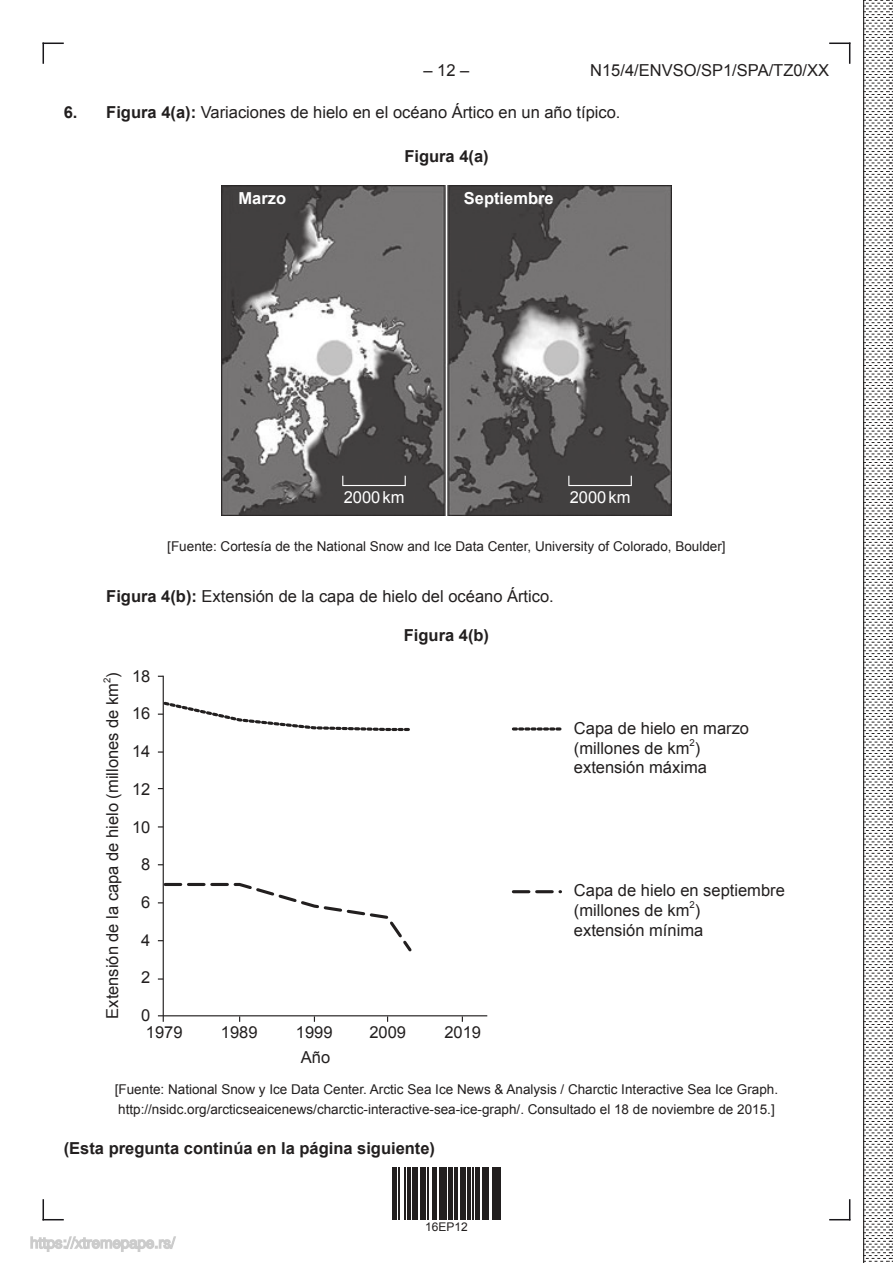
<style>
.page{position:relative;width:893px;height:1263px;background:#fff}
.page>*{position:absolute;margin:0;border:0;box-sizing:border-box;transform-origin:0 0}
.t1{font:16.5px/19.8px "Arial";color:#221f1f}
.t2{font:700 16.5px "Arial";color:#221f1f}
.t3{font:700 16.5px "Arial";color:#fff}
.t4{font:16.5px "Arial";color:#fff}
.t5{font:13.5px/19.8px "Arial";color:#221f1f}
.t6{font:12px "Arial";color:#221f1f}
.t7{font:9.6px "Arial";color:#221f1f}
.s1{font-weight:700}
</style>
<div class="page">
<svg style="left:43px;top:43px;width:21px;height:21px"></svg>
<svg style="left:43px;top:1199px;width:21px;height:21px"></svg>
<svg style="left:829px;top:1199px;width:21px;height:21px"></svg>
<svg style="left:829px;top:43px;width:21px;height:21px"></svg>
<hr style="left:863px;top:0;width:1px;height:1263px;background:#221f1f">
<svg style="left:863px;top:0;width:30px;height:1262px"></svg>
<img style="left:221px;top:185px;width:450px;height:330px">
<div style="left:342px;top:475px;width:64px;height:11px;border:1px solid #fff"></div>
<div style="left:568px;top:475px;width:64px;height:11px;border:1px solid #fff"></div>
<hr style="left:163px;top:676px;width:1px;height:346px;background:#221f1f">
<hr style="left:158px;top:1015px;width:329px;height:1px;background:#221f1f">
<svg style="left:158px;top:881px;width:254px;height:73px"></svg>
<svg style="left:158px;top:700px;width:252px;height:33px"></svg>
<svg style="left:513px;top:727px;width:47px;height:3px"></svg>
<svg style="left:513px;top:890px;width:47px;height:3px"></svg>
<hr style="left:392px;top:1167px;width:2px;height:52px;background:#221f1f">
<hr style="left:395px;top:1167px;width:1px;height:52px;background:#221f1f">
<hr style="left:399px;top:1167px;width:1px;height:52px;background:#221f1f">
<hr style="left:404px;top:1167px;width:1px;height:52px;background:#221f1f">
<hr style="left:407px;top:1167px;width:3px;height:52px;background:#221f1f">
<hr style="left:413px;top:1167px;width:2px;height:52px;background:#221f1f">
<hr style="left:416px;top:1167px;width:2px;height:52px;background:#221f1f">
<hr style="left:420px;top:1167px;width:3px;height:52px;background:#221f1f">
<hr style="left:424px;top:1167px;width:1px;height:52px;background:#221f1f">
<hr style="left:428px;top:1167px;width:1px;height:52px;background:#221f1f">
<hr style="left:432px;top:1167px;width:2px;height:52px;background:#221f1f">
<hr style="left:435px;top:1167px;width:1px;height:52px;background:#221f1f">
<hr style="left:439px;top:1167px;width:4px;height:52px;background:#221f1f">
<hr style="left:444px;top:1167px;width:3px;height:52px;background:#221f1f">
<hr style="left:448px;top:1167px;width:2px;height:52px;background:#221f1f">
<hr style="left:451px;top:1167px;width:1px;height:52px;background:#221f1f">
<hr style="left:455px;top:1167px;width:3px;height:52px;background:#221f1f">
<hr style="left:460px;top:1167px;width:2px;height:52px;background:#221f1f">
<hr style="left:463px;top:1167px;width:2px;height:52px;background:#221f1f">
<hr style="left:467px;top:1167px;width:4px;height:52px;background:#221f1f">
<hr style="left:473px;top:1167px;width:1px;height:52px;background:#221f1f">
<hr style="left:475px;top:1167px;width:1px;height:52px;background:#221f1f">
<hr style="left:477px;top:1167px;width:2px;height:52px;background:#221f1f">
<hr style="left:483px;top:1167px;width:3px;height:52px;background:#221f1f">
<hr style="left:487px;top:1167px;width:2px;height:52px;background:#221f1f">
<hr style="left:492px;top:1167px;width:3px;height:52px;background:#221f1f">
<hr style="left:497px;top:1167px;width:1px;height:52px;background:#221f1f">
<hr style="left:499px;top:1167px;width:2px;height:52px;background:#221f1f">
<svg style="left:30px;top:1236px;width:146px;height:16px"></svg>
<p class="t1" style="left:590px;top:60px;width:241px">N 15 /4/ENVSO/SP1/ SPA/TZ0/XX</p>
<p class="t1" style="left:424px;top:62px;width:47px">– 12 –</p>
<p class="t1" style="left:64px;top:103px;width:558px"><span class="s1">6. Figura 4(a):</span> Variaciones de hielo en el océano Ártico en un año típico.</p>
<p class="t2" style="left:404px;top:150px;width:86px">Figura 4(a)</p>
<p class="t3" style="left:238px;top:192px;width:49px">Marzo</p>
<p class="t3" style="left:464px;top:192px;width:91px">Septiembre</p>
<p class="t4" style="left:344px;top:486px;width:62px">2000 km</p>
<p class="t4" style="left:570px;top:486px;width:62px">2000 km</p>
<p class="t5" style="left:167px;top:537px;width:560px">[Fuente: Cortesía de the National Snow and Ice Data Center, University of Colorado, Boulder]</p>
<p class="t1" style="left:106px;top:586px;width:449px"><span class="s1">Figura 4(b):</span> Extensión de la capa de hielo del océano Ártico.</p>
<p class="t2" style="left:404px;top:629px;width:87px">Figura 4(b)</p>
<p class="t1" style="left:103px;top:1019px;width:348px;rotate:-90deg">Extensión de la capa de hielo (millones de km<sup>2</sup>)</p>
<p class="t1" style="left:132px;top:666px;width:20px">18</p>
<p class="t1" style="left:132px;top:705px;width:20px">16</p>
<p class="t1" style="left:132px;top:743px;width:20px">14</p>
<p class="t1" style="left:132px;top:781px;width:20px">12</p>
<p class="t1" style="left:132px;top:817px;width:20px">10</p>
<p class="t1" style="left:141px;top:855px;width:11px">8</p>
<p class="t1" style="left:141px;top:894px;width:11px">6</p>
<p class="t1" style="left:141px;top:931px;width:11px">4</p>
<p class="t1" style="left:141px;top:969px;width:11px">2</p>
<p class="t1" style="left:141px;top:1006px;width:11px">0</p>
<p class="t1" style="left:574px;top:718px;width:177px">Capa de hielo en marzo (millones de km )</p>
<p class="t7" style="left:689px;top:739px;width:7px">2</p>
<p class="t1" style="left:574px;top:758px;width:134px">extensión máxima</p>
<p class="t1" style="left:574px;top:880px;width:212px">Capa de hielo en septiembre (millones de km<sup>2</sup>)<br>extensión mínima</p>
<p class="t1" style="left:146px;top:1022px;width:38px">1979</p>
<p class="t1" style="left:221px;top:1022px;width:38px">1989</p>
<p class="t1" style="left:296px;top:1022px;width:38px">1999</p>
<p class="t1" style="left:369px;top:1022px;width:38px">2009</p>
<p class="t1" style="left:444px;top:1022px;width:38px">2019</p>
<p class="t1" style="left:301px;top:1047px;width:31px">Año</p>
<p class="t5" style="left:115px;top:1080px;width:665px">[Fuente: National Snow y Ice Data Center. Arctic Sea Ice News &amp; Analysis / Charctic Interactive Sea Ice Graph. http://nsidc.org/arcticseaicenews/charctic-interactive-sea-ice-graph/. Consultado el 18 de noviembre de 2015.]</p>
<p class="t2" style="left:64px;top:1141px;width:373px">(Esta pregunta continúa en la página siguiente)</p>
<p class="t6" style="left:425px;top:1220px;width:44px">16EP12</p>
</div>
